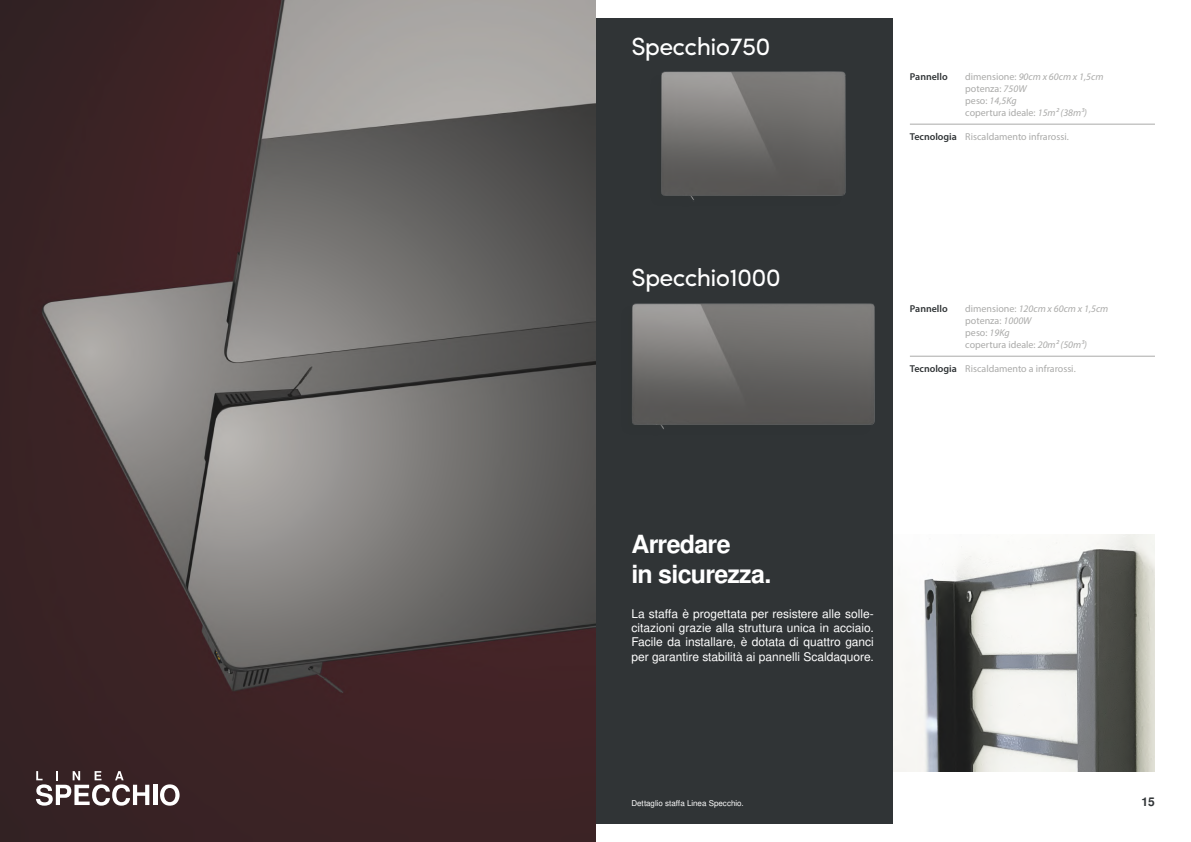
<style>
.page{position:relative;width:1191px;height:842px;background:#fff}
.page>*{position:absolute;margin:0;border:0;box-sizing:border-box;transform-origin:0 0}
.t1{font:25px "Bolt";letter-spacing:-.03em;color:#fff}
.t2{font:700 25px/30px "Nimbus San L";letter-spacing:-.03em;color:#fff}
.t3{font:12px/14.4px "Nimbus San L";color:#fff;text-align:justify}
.t4{font:700 12px "Nimbus San L";color:#303436}
.t5{font:10px/12px "Myriad Pro";color:#aaaaa9}
.t6{font:600 10px "Myriad Pro";color:#303436}
.t7{font:8px "Nimbus San L";color:#fff}
.s1{font-style:italic}
</style>
<div class="page">
<div style="left:595px;top:18px;width:298px;height:805px;background:#303436"></div>
<img style="left:0;top:0;width:595px;height:842px">
<hr style="left:910px;top:356px;width:245px;height:1px;background:#aaaaa9">
<hr style="left:910px;top:124px;width:245px;height:1px;background:#aaaaa9">
<svg style="left:36px;top:771px;width:113px;height:35px"></svg>
<hr style="left:153px;top:785px;width:4px;height:20px;background:#fff">
<svg style="left:160px;top:784px;width:20px;height:22px"></svg>
<img style="left:893px;top:535px;width:262px;height:236px">
<img style="left:632px;top:303px;width:243px;height:126px">
<img style="left:661px;top:71px;width:185px;height:129px">
<h1 class="t1" style="left:631px;top:35px;width:141px">Specchio750</h1>
<h1 class="t1" style="left:631px;top:266px;width:151px">Specchio1000</h1>
<p class="t6" style="left:910px;top:70px;width:39px">Pannello</p>
<p class="t6" style="left:910px;top:130px;width:49px">Tecnologia</p>
<p class="t5" style="left:965px;top:71px;width:140px">dimensione: <span class="s1">90cm x 60cm x 1,5cm </span>potenza: <span class="s1">750W<br></span>peso: <span class="s1">14,5Kg<br></span>copertura ideale: <span class="s1">15m² (38m³)</span></p>
<p class="t5" style="left:965px;top:131px;width:105px">Riscaldamento infrarossi.</p>
<p class="t6" style="left:910px;top:302px;width:39px">Pannello</p>
<p class="t6" style="left:910px;top:362px;width:49px">Tecnologia</p>
<p class="t5" style="left:965px;top:303px;width:144px">dimensione: <span class="s1">120cm x 60cm x 1,5cm </span>potenza: <span class="s1">1000W<br></span>peso: <span class="s1">19Kg<br></span>copertura ideale: <span class="s1">20m² (50m³)</span></p>
<p class="t5" style="left:965px;top:363px;width:112px">Riscaldamento a infrarossi.</p>
<h1 class="t2" style="left:631px;top:529px;width:141px">Arredare<br>in sicurezza.</h1>
<p class="t3" style="left:631px;top:606px;width:244px">La staffa è progettata per resistere alle solle&shy;citazioni grazie alla struttura unica in acciaio.<br>Facile da installare, è dotata di quattro ganci per garantire stabilità ai pannelli Scaldaquore.</p>
<p class="t7" style="left:631px;top:797px;width:114px">Dettaglio staffa Linea Specchio.</p>
<p class="t4" style="left:1141px;top:793px;width:15px">15</p>
</div>
